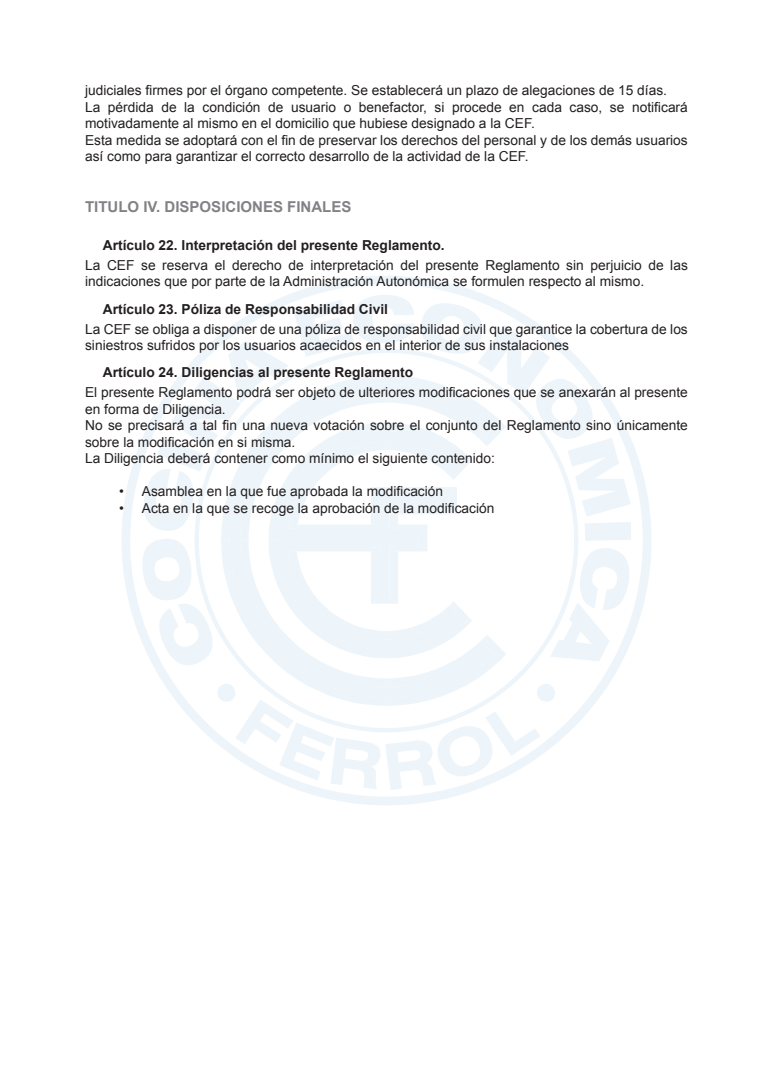
<style>
.page{position:relative;width:773px;height:1081px;background:#fff}
.page>*{position:absolute;margin:0;border:0;box-sizing:border-box;transform-origin:0 0}
.t1{font:700 15px "Arial";color:#808285}
.t2{font:13.75px/16.5px "Arial";color:#231f20}
.t3{font:700 13.75px "Arial";color:#231f20}
</style>
<div class="page">
<svg style="left:122px;top:276px;width:529px;height:529px"></svg>
<svg style="left:142px;top:295px;width:489px;height:495px"></svg>
<p class="t2" style="left:85px;top:82px;width:604px">judiciales firmes por el órgano competente. Se establecerá un plazo de alegaciones de 15 días.<br>La pérdida de la condición de usuario o benefactor, si procede en cada caso, se notificará motivadamente al mismo en el domicilio que hubiese designado a la CEF.<br>Esta medida se adoptará con el fin de preservar los derechos del personal y de los demás usuarios así como para garantizar el correcto desarrollo de la actividad de la CEF.</p>
<p class="t1" style="left:85px;top:198px;width:268px">TITULO IV. DISPOSICIONES FINALES</p>
<p class="t3" style="left:103px;top:237px;width:343px">Artículo 22. Interpretación del presente Reglamento.</p>
<p class="t2" style="left:85px;top:257px;width:604px">La CEF se reserva el derecho de interpretación del presente Reglamento sin perjuicio de las indicaciones que por parte de la Administración Autonómica se formulen respecto al mismo.</p>
<p class="t3" style="left:103px;top:301px;width:287px">Artículo 23. Póliza de Responsabilidad Civil</p>
<p class="t2" style="left:85px;top:320px;width:604px">La CEF se obliga a disponer de una póliza de responsabilidad civil que garantice la cobertura de los siniestros sufridos por los usuarios acaecidos en el interior de sus instalaciones</p>
<p class="t3" style="left:103px;top:365px;width:312px">Artículo 24. Diligencias al presente Reglamento</p>
<p class="t2" style="left:85px;top:384px;width:604px">El presente Reglamento podrá ser objeto de ulteriores modificaciones que se anexarán al presente en forma de Diligencia.<br>No se precisará a tal fin una nueva votación sobre el conjunto del Reglamento sino únicamente sobre la modificación en si misma.<br>La Diligencia deberá contener como mínimo el siguiente contenido:</p>
<p class="t2" style="left:119px;top:483px;width:325px">• Asamblea en la que fue aprobada la modificación</p>
<p class="t2" style="left:119px;top:500px;width:376px">• Acta en la que se recoge la aprobación de la modificación</p>
</div>
